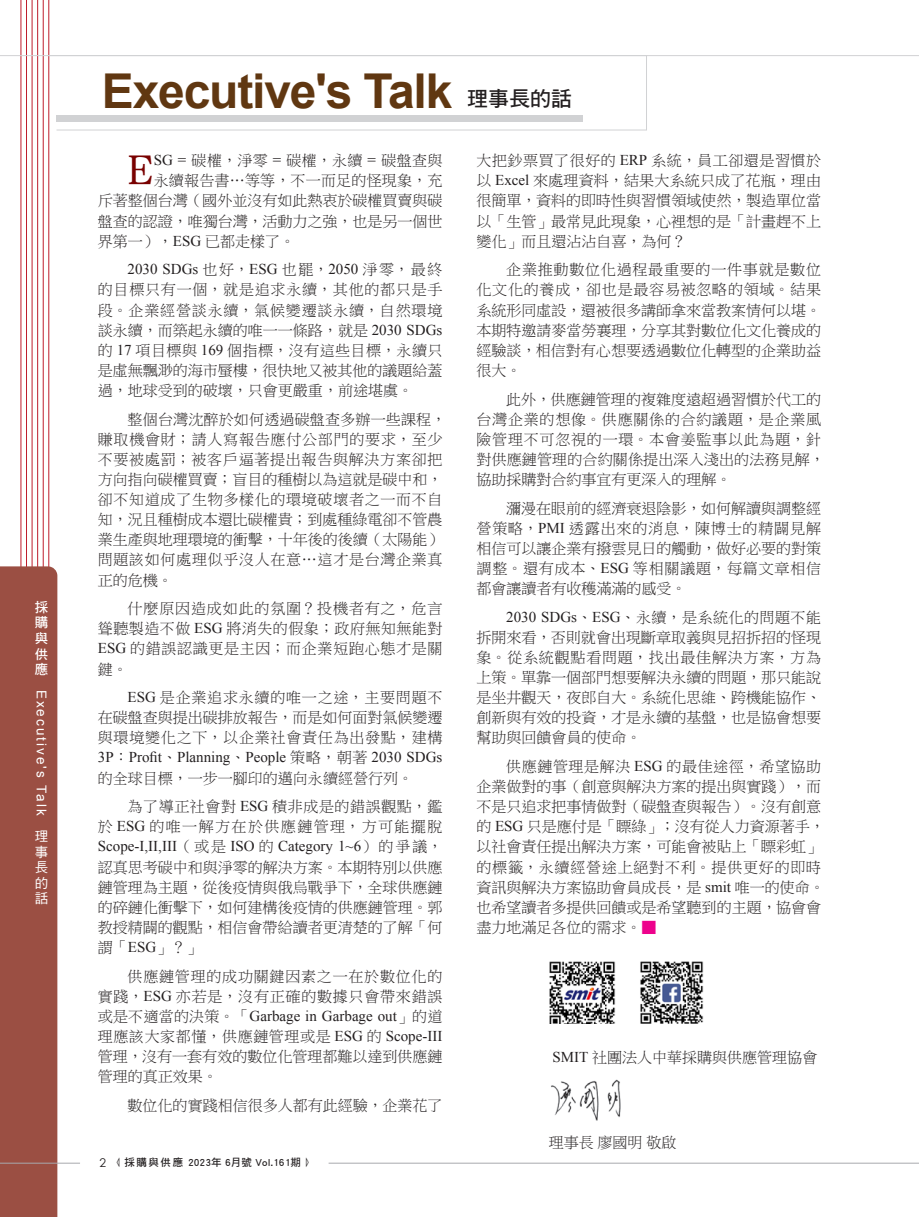
<style>
.page{position:relative;width:919px;height:1217px;background:#fff}
.page>*{position:absolute;margin:0;border:0;box-sizing:border-box;transform-origin:0 0}
.t1{font:700 48px "Arial";letter-spacing:-.025em;color:#603711}
.t2{font:47.1px "DF Ming Std W7";color:#790100}
.t3{font:21px "DF Hei Std W7";color:#231f20}
.t4{font:15px/20.1px "Ming Li U";color:#231f20;text-align:justify}
.t5{font:15px/20.1px "Ming Li U";letter-spacing:.03em;color:#231f20}
.t6{font:15px "Times New Roman";color:#231f20}
.t7{font:15px/20.1px "Ming Li U";letter-spacing:.05em;color:#231f20;text-align:right}
.t8{font:15px "Ming Li U";letter-spacing:.095em;color:#231f20}
.t9{font:15px "Ming Li U";letter-spacing:.025em;color:#231f20}
.t10{font:13.5px "Arial";letter-spacing:.15em;color:#fff}
.t11{font:13.5px "DF Hei Std W7";color:#fff}
.t12{font:13.5px "DF Hei Std W5";color:#fff}
.t13{font:12px "Century Gothic";color:#231f20}
.t14{font:10.5px "DF Hei Std W7";color:#231f20}
.s1{font-family:"Times New Roman"}
.s2{font-family:"Ming Li U"}
.s3{font-family:"STIX General"}
.s4{color:#ed028c}
</style>
<div class="page">
<hr style="left:32px;top:0;width:1px;height:1216px;background:#be1d2c">
<hr style="left:26px;top:0;width:1px;height:1216px;background:#be1d2c">
<hr style="left:21px;top:0;width:1px;height:1216px;background:#be1d2c">
<hr style="left:43px;top:0;width:1px;height:1216px;background:#be1d2c">
<hr style="left:37px;top:0;width:1px;height:1216px;background:#be1d2c">
<hr style="left:48px;top:0;width:1px;height:1216px;background:#be1d2c">
<div style="left:0;top:566px;width:57px;height:650px;background:#9b4f43"></div>
<hr style="left:0;top:55px;width:918px;height:1px;background:#d1d2d4">
<hr style="left:0;top:1162px;width:80px;height:1px;background:#a8a9ad">
<hr style="left:328px;top:1162px;width:590px;height:1px;background:#a8a9ad">
<svg style="left:48px;top:56px;width:599px;height:75px"></svg>
<img style="left:549px;top:961px;width:66px;height:62px">
<img style="left:640px;top:961px;width:63px;height:62px">
<img style="left:551px;top:1079px;width:70px;height:42px">
<p class="t11" style="left:35px;top:599px;width:15px">採</p>
<p class="t11" style="left:35px;top:615px;width:15px">購</p>
<p class="t11" style="left:35px;top:630px;width:15px">與</p>
<p class="t11" style="left:35px;top:646px;width:15px">供</p>
<p class="t11" style="left:35px;top:661px;width:15px">應</p>
<p class="t10" style="left:50px;top:689px;width:127px;rotate:90deg">Executive's Talk</p>
<p class="t12" style="left:35px;top:829px;width:15px">理</p>
<p class="t12" style="left:35px;top:844px;width:15px">事</p>
<p class="t12" style="left:35px;top:860px;width:15px">長</p>
<p class="t12" style="left:35px;top:875px;width:15px">的</p>
<p class="t12" style="left:35px;top:891px;width:15px">話</p>
<h1 class="t1" style="left:102px;top:59px;width:352px">Executive's Talk</h1>
<h3 class="t3" style="left:467px;top:87px;width:106px">理事長的話</h3>
<h2 class="t2" style="left:128px;top:143px;width:28px">E</h2>
<p class="t9" style="left:154px;top:153px;width:290px"><span class="s1">SG =</span> 碳權，淨零 <span class="s1">=</span> 碳權，永續 <span class="s1">=</span> 碳盤查與</p>
<p class="t4" style="left:154px;top:171px;width:290px">永續報告書…等等，不一而足的怪現象，充</p>
<p class="t4" style="left:98px;top:191px;width:346px">斥著整個台灣（國外並沒有如此熱衷於碳權買賣與碳</p>
<p class="t4" style="left:98px;top:211px;width:346px">盤查的認證，唯獨台灣，活動力之強，也是另一個世</p>
<p class="t4" style="left:98px;top:231px;width:199px">界第一），<span class="s1">ESG</span> 已都走樣了。</p>
<p class="t6" style="left:128px;top:259px;width:316px">2030 SDGs <span class="s2">也好，</span>ESG <span class="s2">也罷，</span>2050 <span class="s2">淨零，最終</span></p>
<p class="t4" style="left:98px;top:280px;width:346px">的目標只有一個，就是追求永續，其他的都只是手段。企業經營談永續，氣候變遷談永續，自然環境談永續，而築起永續的唯一一條路，就是 <span class="s1">2030 SDGs</span>的 <span class="s1">17</span> 項目標與 <span class="s1">169</span> 個指標，沒有這些目標，永續只是虛無飄渺的海市蜃樓，很快地又被其他的議題給蓋過，地球受到的破壞，只會更嚴重，前途堪虞。</p>
<p class="t5" style="left:98px;top:409px;width:350px;text-indent:30px">整個台灣沈醉於如何透過碳盤查多辦一些課程，賺取機會財；請人寫報告應付公部門的要求，至少不要被處罰；被客戶逼著提出報告與解決方案卻把方向指向碳權買賣；盲目的種樹以為這就是碳中和，卻不知道成了生物多樣化的環境破壞者之一而不自知，況且種樹成本還比碳權貴；到處種綠電卻不管農業生產與地理環境的衝擊，十年後的後續（太陽能）問題該如何處理似乎沒人在意…這才是台灣企業真正的危機。</p>
<p class="t4" style="left:98px;top:598px;width:346px;text-indent:30px">什麼原因造成如此的氛圍？投機者有之，危言聳聽製造不做 <span class="s1">ESG</span> 將消失的假象；政府無知無能對<span class="s1">ESG</span> 的錯誤認識更是主因；而企業短跑心態才是關鍵。</p>
<p class="t4" style="left:98px;top:687px;width:346px;text-indent:30px"><span class="s1">ESG</span> 是企業追求永續的唯一之途，主要問題不在碳盤查與提出碳排放報告，而是如何面對氣候變遷與環境變化之下，以企業社會責任為出發點，建構</p>
<p class="t6" style="left:98px;top:747px;width:346px">3P<span class="s2">：</span>Profit<span class="s2">、</span>Planning<span class="s2">、</span>People <span class="s2">策略，朝著</span> 2030 SDGs</p>
<p class="t4" style="left:128px;top:763px;width:316px;line-height:28.7px;text-indent:-30px">的全球目標，一步一腳印的邁向永續經營行列。<br>為了導正社會對 <span class="s1">ESG</span> 積非成是的錯誤觀點，鑑</p>
<p class="t8" style="left:98px;top:819px;width:346px">於 <span class="s1">ESG</span> 的唯一解方在於供應鏈管理，方可能擺脫</p>
<p class="t6" style="left:98px;top:836px;width:346px">Scope-I,II,III<span class="s2">（或是</span> ISO <span class="s2">的</span> Category 1~6<span class="s2">）的爭議，</span></p>
<p class="t4" style="left:98px;top:856px;width:346px">認真思考碳中和與淨零的解決方案。本期特別以供應鏈管理為主題，從後疫情與俄烏戰爭下，全球供應鏈的碎鏈化衝擊下，如何建構後疫情的供應鏈管理。郭教授精闢的觀點，相信會帶給讀者更清楚的了解「何謂「<span class="s1">ESG</span>」？」</p>
<p class="t7" style="left:98px;top:965px;width:346px">供應鏈管理的成功關鍵因素之一在於數位化的<br>實踐，<span class="s1">ESG</span> 亦若是，沒有正確的數據只會帶來錯誤</p>
<p class="t6" style="left:98px;top:1005px;width:346px"><span class="s2">或是不適當的決策。「</span>Garbage in Garbage out<span class="s2">」的道</span></p>
<p class="t4" style="left:98px;top:1026px;width:346px">理應該大家都懂，供應鏈管理或是 <span class="s1">ESG</span> 的 <span class="s1">Scope-III</span>管理，沒有一套有效的數位化管理都難以達到供應鏈管理的真正效果。</p>
<p class="t4" style="left:128px;top:1094px;width:316px">數位化的實踐相信很多人都有此經驗，企業花了</p>
<p class="t13" style="left:100px;top:1153px;width:8px">2</p>
<p class="t14" style="left:116px;top:1155px;width:195px"><span class="s3">⦉</span> 採購與供應 2023年 6月號 Vol.161期 <span class="s3">⦊</span></p>
<p class="t4" style="left:476px;top:151px;width:346px">大把鈔票買了很好的 <span class="s1">ERP</span> 系統，員工卻還是習慣於以 <span class="s1">Excel</span> 來處理資料，結果大系統只成了花瓶，理由很簡單，資料的即時性與習慣領域使然，製造單位當以「生管」最常見此現象，心裡想的是「計畫趕不上變化」而且還沾沾自喜，為何？</p>
<p class="t4" style="left:476px;top:260px;width:346px;text-indent:30px">企業推動數位化過程最重要的一件事就是數位化文化的養成，卻也是最容易被忽略的領域。結果系統形同虛設，還被很多講師拿來當教案情何以堪。本期特邀請麥當勞襄理，分享其對數位化文化養成的經驗談，相信對有心想要透過數位化轉型的企業助益很大。</p>
<p class="t4" style="left:476px;top:389px;width:350px;text-align:left;text-indent:30px">此外，供應鏈管理的複雜度遠超過習慣於代工的台灣企業的想像。供應關係的合約議題，是企業風險管理不可忽視的一環。本會姜監事以此為題，針對供應鏈管理的合約關係提出深入淺出的法務見解，協助採購對合約事宜有更深入的理解。</p>
<p class="t4" style="left:476px;top:498px;width:346px;text-indent:30px">瀰漫在眼前的經濟衰退陰影，如何解讀與調整經營策略，<span class="s1">PMI</span> 透露出來的消息，陳博士的精闢見解相信可以讓企業有撥雲見日的觸動，做好必要的對策調整。還有成本、<span class="s1">ESG</span> 等相關議題，每篇文章相信都會讓讀者有收穫滿滿的感受。</p>
<p class="t4" style="left:476px;top:607px;width:346px;text-indent:30px"><span class="s1">2030 SDGs</span>、<span class="s1">ESG</span>、永續，是系統化的問題不能拆開來看，否則就會出現斷章取義與見招拆招的怪現象。從系統觀點看問題，找出最佳解決方案，方為上策。單靠一個部門想要解決永續的問題，那只能說是坐井觀天，夜郎自大。系統化思維、跨機能協作、創新與有效的投資，才是永續的基盤，也是協會想要幫助與回饋會員的使命。</p>
<p class="t4" style="left:476px;top:756px;width:350px;text-align:left;text-indent:30px">供應鏈管理是解決 <span class="s1">ESG</span> 的最佳途徑，希望協助企業做對的事（創意與解決方案的提出與實踐），而不是只追求把事情做對（碳盤查與報告）。沒有創意的 <span class="s1">ESG</span> 只是應付是「瞟綠」；沒有從人力資源著手，以社會責任提出解決方案，可能會被貼上「瞟彩虹」的標籤，永續經營途上絕對不利。提供更好的即時資訊與解決方案協助會員成長，是 <span class="s1">smit</span> 唯一的使命。也希望讀者多提供回饋或是希望聽到的主題，協會會盡力地滿足各位的需求。<span class="s4">■</span></p>
<p class="t4" style="left:552px;top:1047px;width:266px"><span class="s1">SMIT</span> 社團法人中華採購與供應管理協會</p>
<p class="t4" style="left:549px;top:1131px;width:129px">理事長廖國明敬啟</p>
</div>
